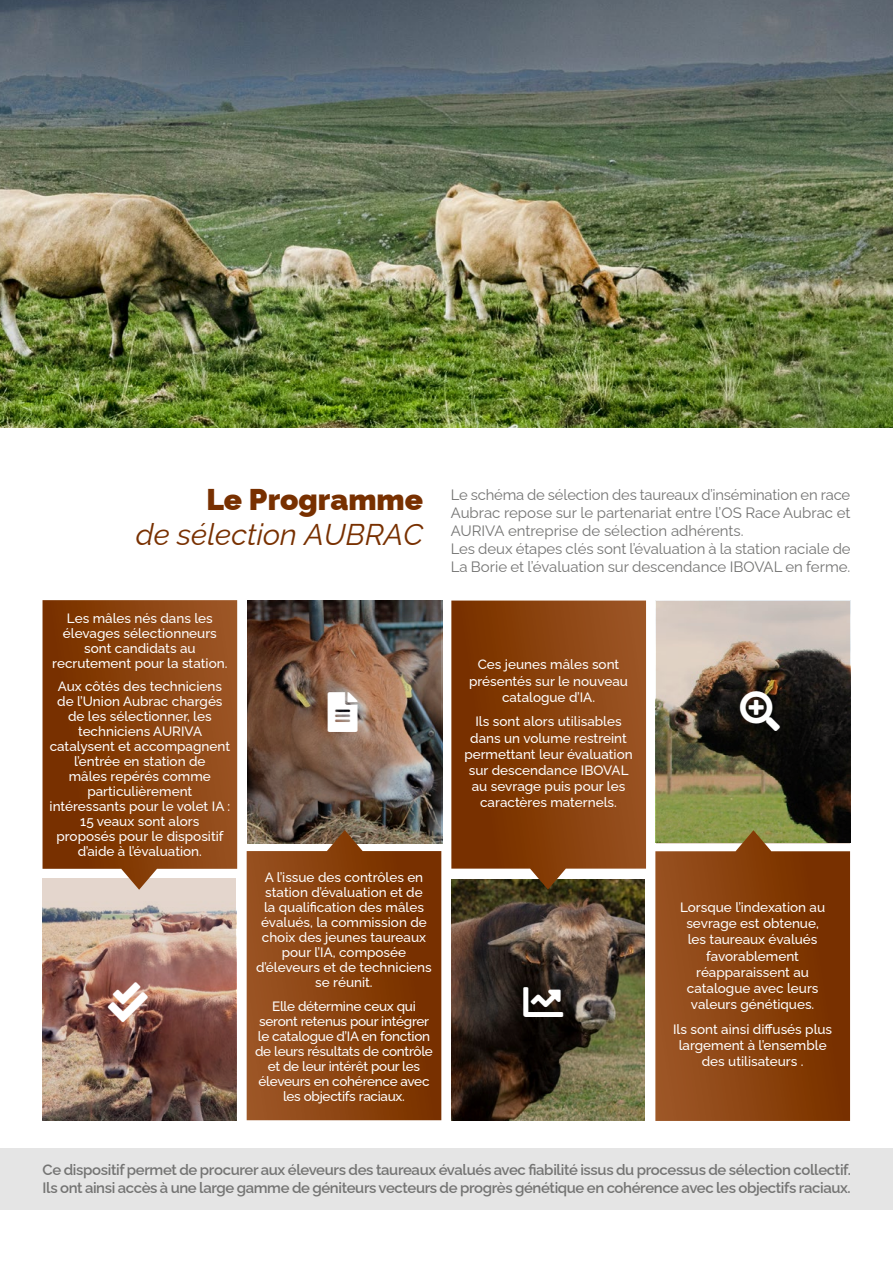
<style>
.page{position:relative;width:893px;height:1263px;background:#fff}
.page>*{position:absolute;margin:0;border:0;box-sizing:border-box;transform-origin:0 0}
.t1{font:italic 30px "Raleway";color:#783000}
.t2{font:900 30px "Raleway";color:#783000}
.t3{font:15px/18px "Raleway";letter-spacing:-.005em;color:#747473}
.t4{font:600 15px/18px "Raleway";letter-spacing:-.025em;color:#747473}
.t5{font:500 13.5px/15px "Raleway";color:#fff;text-align:center}
.t6{font:500 13.5px/15px "Raleway";letter-spacing:-.02em;color:#fff;text-align:center}
</style>
<div class="page">
<img style="left:247px;top:600px;width:194px;height:230px">
<img style="left:43px;top:890px;width:193px;height:231px">
<img style="left:452px;top:889px;width:193px;height:232px">
<img style="left:656px;top:600px;width:194px;height:230px">
<img style="left:0;top:0;width:893px;height:427px">
<div style="left:0;top:1148px;width:893px;height:62px;background:#e5e5e5"></div>
<svg style="left:247px;top:830px;width:194px;height:290px;background:#894615"></svg>
<svg style="left:655px;top:830px;width:195px;height:291px;background:#8a4816"></svg>
<svg style="left:451px;top:600px;width:195px;height:289px;background:#894616"></svg>
<svg style="left:43px;top:600px;width:194px;height:290px;background:#8f4b1b"></svg>
<svg style="left:108px;top:982px;width:40px;height:40px;background:#9f6656"></svg>
<svg style="left:328px;top:692px;width:30px;height:40px"></svg>
<svg style="left:523px;top:987px;width:40px;height:30px"></svg>
<svg style="left:740px;top:691px;width:40px;height:40px;background:#19130d"></svg>
<h1 class="t2" style="left:206px;top:476px;width:218px">Le Programme</h1>
<h1 class="t1" style="left:136px;top:510px;width:289px">de sélection AUBRAC</h1>
<p class="t5" style="left:52px;top:609px;width:177px">Les mâles nés dans les élevages sélectionneurs sont candidats au recrutement pour la station.</p>
<p class="t5" style="left:50px;top:678px;width:182px">Aux côtés des techniciens de l’Union Aubrac chargés de les sélectionner, les techniciens AURIVA catalysent et accompagnent l’entrée en station de<br>mâles repérés comme particulièrement intéressants pour le volet IA :<br>15 veaux sont alors proposés pour le dispositif d’aide à l’évaluation.</p>
<p class="t5" style="left:256px;top:868px;width:177px">A l’issue des contrôles en station d’évaluation et de<br>la qualification des mâles évalués, la commission de choix des jeunes taureaux pour l’IA, composée d’éleveurs et de techniciens se réunit.</p>
<p class="t6" style="left:255px;top:997px;width:179px">Elle détermine ceux qui seront retenus pour intégrer le catalogue d’IA en fonction de leurs résultats de contrôle et de leur intérêt pour les éleveurs en cohérence avec les objectifs raciaux.</p>
<p class="t3" style="left:451px;top:484px;width:401px">Le schéma de sélection des taureaux d’insémination en race Aubrac repose sur le partenariat entre l’OS Race Aubrac et AURIVA entreprise de sélection adhérents.<br>Les deux étapes clés sont l’évaluation à la station raciale de La Borie et l’évaluation sur descendance IBOVAL en ferme.</p>
<p class="t5" style="left:469px;top:655px;width:160px;line-height:16.2px">Ces jeunes mâles sont présentés sur le nouveau catalogue d’IA.</p>
<p class="t5" style="left:464px;top:712px;width:170px;line-height:16.2px">Ils sont alors utilisables dans un volume restreint permettant leur évaluation sur descendance IBOVAL au sevrage puis pour les caractères maternels.</p>
<p class="t5" style="left:680px;top:898px;width:147px;line-height:16.2px">Lorsque l’indexation au sevrage est obtenue, les taureaux évalués favorablement réapparaissent au catalogue avec leurs valeurs génétiques.</p>
<p class="t5" style="left:673px;top:1020px;width:161px;line-height:16.2px">Ils sont ainsi diffusés plus largement à l’ensemble des utilisateurs .</p>
<p class="t4" style="left:43px;top:1159px;width:810px">Ce dispositif permet de procurer aux éleveurs des taureaux évalués avec fiabilité issus du processus de sélection collectif.<br>Ils ont ainsi accès à une large gamme de géniteurs vecteurs de progrès génétique en cohérence avec les objectifs raciaux.</p>
</div>
